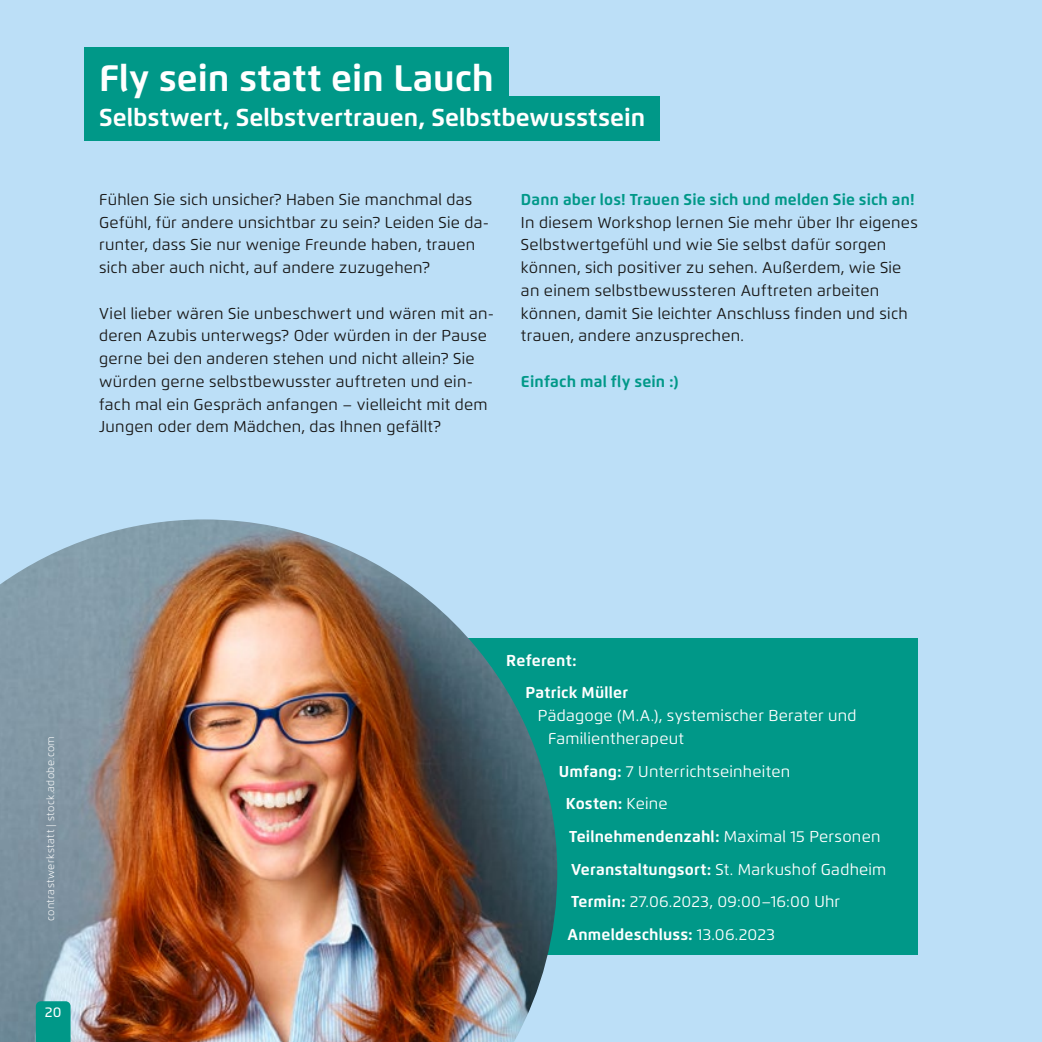
<style>
.page{position:relative;width:1042px;height:1042px;background:#bcdff7}
.page>*{position:absolute;margin:0;border:0;box-sizing:border-box;transform-origin:0 0}
.t1{font:700 36.75px "Flexo";color:#fff}
.t2{font:700 24.5px "Flexo";color:#fff}
.t3{font:15.75px/22.8px "Flexo";letter-spacing:.015em;color:#181716}
.t4{font:15.75px/22.8px "Flexo";letter-spacing:.015em;color:#fff}
.t5{font:700 15.75px/32.7px "Flexo";letter-spacing:.01em;color:#fff}
.t6{font:700 15.75px "Flexo";letter-spacing:.01em;color:#009888}
.t7{font:500 14px "Flexo";color:#fff}
.t8{font:300 10.5px "Flexo";letter-spacing:.035em;color:#fff}
.s1{font-weight:700}
.s2{font-weight:400}
</style>
<div class="page">
<div style="left:99px;top:638px;width:819px;height:317px;background:#009888"></div>
<img style="left:0;top:519px;width:557px;height:523px">
<div style="left:84px;top:47px;width:425px;height:67px;background:#009888"></div>
<div style="left:84px;top:97px;width:576px;height:44px;background:#009888"></div>
<svg style="left:36px;top:1001px;width:35px;height:41px"></svg>
<h1 class="t1" style="left:99px;top:56px;width:396px">Fly sein statt ein Lauch</h1>
<h2 class="t2" style="left:99px;top:102px;width:547px">Selbstwert, Selbstvertrauen, Selbstbewusstsein</h2>
<p class="t3" style="left:99px;top:188px;width:391px">Fühlen Sie sich unsicher? Haben Sie manchmal das Gefühl, für andere unsichtbar zu sein? Leiden Sie da&shy;runter, dass Sie nur wenige Freunde haben, trauen sich aber auch nicht, auf andere zuzugehen?</p>
<p class="t3" style="left:99px;top:302px;width:396px">Viel lieber wären Sie unbeschwert und wären mit an&shy;deren Azubis unterwegs? Oder würden in der Pause gerne bei den anderen stehen und nicht allein? Sie würden gerne selbstbewusster auftreten und ein&shy;fach mal ein Gespräch anfangen – vielleicht mit dem Jungen oder dem Mädchen, das Ihnen gefällt?</p>
<p class="t6" style="left:521px;top:190px;width:395px">Dann aber los! Trauen Sie sich und melden Sie sich an!</p>
<p class="t3" style="left:521px;top:211px;width:398px">In diesem Workshop lernen Sie mehr über Ihr eigenes Selbstwertgefühl und wie Sie selbst dafür sorgen können, sich positiver zu sehen. Außerdem, wie Sie an einem selbstbewussteren Auftreten arbeiten können, damit Sie leichter Anschluss finden und sich trauen, andere anzusprechen.</p>
<p class="t6" style="left:521px;top:372px;width:159px">Einfach mal fly sein :)</p>
<p class="t8" style="left:44px;top:921px;width:186px;rotate:-90deg">contrastwerkstatt | stock.adobe.com</p>
<p class="t7" style="left:45px;top:1004px;width:18px">20</p>
<p class="t5" style="left:525px;top:644px;width:104px;text-indent:-19px">Referent:<br>Patrick Müller</p>
<p class="t4" style="left:548px;top:704px;width:310px;text-indent:-11px">Pädagoge (M.A.), systemischer Berater und<br>Familientherapeut</p>
<p class="t4" style="left:559px;top:760px;width:233px"><span class="s1">Umfang:</span> 7 Unterrichtseinheiten</p>
<p class="t5" style="left:566px;top:787px;width:103px">Kosten: <span class="s2">Keine</span></p>
<p class="t5" style="left:569px;top:820px;width:313px">Teilnehmendenzahl: <span class="s2">Maximal 15 Personen</span></p>
<p class="t4" style="left:571px;top:858px;width:317px"><span class="s1">Veranstaltungsort:</span> St. Markushof Gadheim</p>
<p class="t4" style="left:571px;top:890px;width:271px"><span class="s1">Termin:</span> 27.06.2023, 09:00–16:00 Uhr</p>
<p class="t5" style="left:567px;top:918px;width:209px">Anmeldeschluss: <span class="s2">13.06.2023</span></p>
</div>
